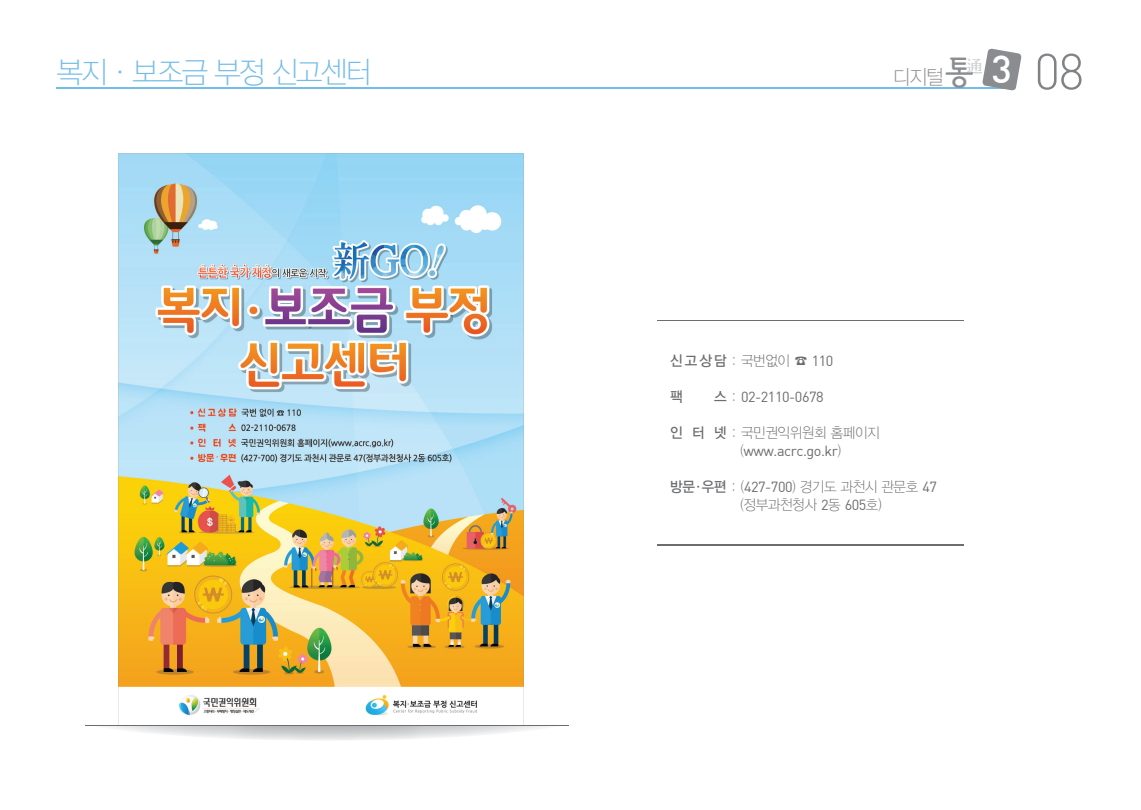
<style>
.page{position:relative;width:1141px;height:810px;background:#fff}
.page>*{position:absolute;margin:0;border:0;box-sizing:border-box;transform-origin:0 0}
.t1{font:50px "Dinlig";color:#808285}
.t2{font:33.8px "Seoul Hangang B";color:#8a8c8f;scale:.95 1}
.t3{font:30px "YDIYGO310";letter-spacing:-.06em;color:#73bde8;scale:.95 1}
.t4{font:20.2px "YDIYGO310";color:#8a8c8f;scale:.95 1}
.t5{font:14.4px/18px "YDIYGO310";letter-spacing:-.03em;color:#6c6d70;scale:.95 1}
.t6{font:14.4px "Dinreg";letter-spacing:-.03em;color:#6c6d70}
.t7{font:14.4px "YDIYGO330";color:#6c6d70;scale:.95 1}
.s1{font-family:"Dinmed";font-size:38.2px;color:#fff}
.s2{font-family:"YDIYGO330"}
.s3{font-family:"Dinreg"}
.s4{font-family:"YDIYGO310"}
</style>
<div class="page">
<hr style="left:657px;top:321px;width:306px;height:1px;background:#6c6d70">
<hr style="left:657px;top:544px;width:306px;height:1px;background:#6c6d70">
<hr style="left:57px;top:87px;width:955px;height:1px;background:#73bde8">
<svg style="left:981px;top:48px;width:40px;height:43px"></svg>
<svg style="left:119px;top:154px;width:404px;height:562px;background:#c4caaf"></svg>
<hr style="left:85px;top:725px;width:483px;height:1px;background:#6c6d70">
<h2 class="t2" style="left:944px;top:52px;width:72px">통<sup>通</sup> <span class="s1">3</span></h2>
<h3 class="t3" style="left:57px;top:55px;width:333px">복지·보조금 부정 신고센터</h3>
<h3 class="t4" style="left:892px;top:66px;width:55px">디지털</h3>
<h1 class="t1" style="left:1034px;top:41px;width:51px">08</h1>
<p class="t5" style="left:670px;top:352px;width:173px"><span class="s2">신 고상담</span> : 국번없이 ☎ <span class="s3">110</span></p>
<p class="t7" style="left:670px;top:389px;width:15px">팩</p>
<p class="t6" style="left:714px;top:387px;width:111px"><span class="s2">스</span> <span class="s4">:</span> 02-2110-0678</p>
<p class="t5" style="left:670px;top:424px;width:222px"><span class="s2">인 터 넷</span> : 국민권익위원회 홈페이지</p>
<p class="t6" style="left:740px;top:441px;width:102px"><span class="s4">(</span>www.acrc.go.kr<span class="s4">)</span></p>
<p class="t5" style="left:740px;top:478px;width:208px;text-indent:-70px"><span class="s2">방문·우편</span> : (<span class="s3">427-700</span>) 경기도 과천시 관문호 <span class="s3">47 </span>(정부과천청사 <span class="s3">2</span>동 <span class="s3">605</span>호)</p>
</div>
